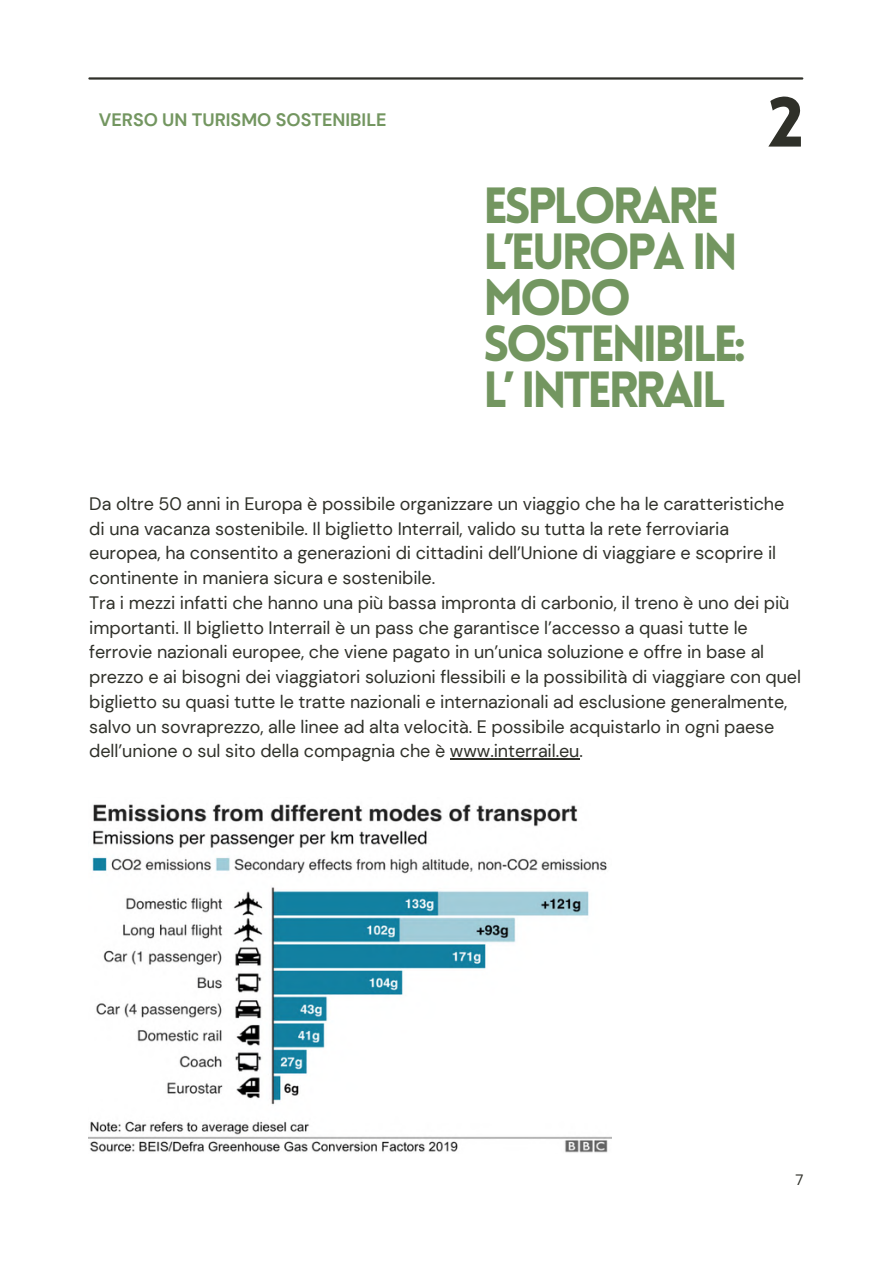
<style>
.page{position:relative;width:893px;height:1264px;background:#fff}
.page>*{position:absolute;margin:0;border:0;box-sizing:border-box;transform-origin:0 0}
.t1{font:900 69px "Lovelo";color:#2f3029}
.t2{font:900 49.65px/46.2px "Lovelo";letter-spacing:-.075em;color:#739660}
.t3{font:18px/24.8px "DM Sans";letter-spacing:-.005em;color:#2f3029}
.t4{font:700 18px "DM Sans";color:#739660}
.t5{font:15px "DM Sans";color:#2f3029}
</style>
<div class="page">
<hr style="left:89px;top:77px;width:713px;height:3px;background:#2f3029">
<img style="left:88px;top:804px;width:523px;height:348px">
<hr style="left:450px;top:758px;width:129px;height:1px;background:#2f3029">
<p class="t4" style="left:99px;top:108px;width:289px">VERSO UN TURISMO SOSTENIBILE</p>
<p class="t2" style="left:483px;top:187px;width:264px">ESPLORARE<br>L’EUROPA IN<br>MODO<br>SOSTENIBILE:</p>
<p class="t2" style="left:483px;top:372px;width:245px">L’ INTERRAIL</p>
<p class="t1" style="left:767px;top:95px;width:37px">2</p>
<p class="t3" style="left:89px;top:491px;width:696px">Da oltre 50 anni in Europa è possibile organizzare un viaggio che ha le caratteristiche di una vacanza sostenibile. Il biglietto Interrail, valido su tutta la rete ferroviaria europea, ha consentito a generazioni di cittadini dell’Unione di viaggiare e scoprire il continente in maniera sicura e sostenibile.</p>
<p class="t3" style="left:89px;top:590px;width:713px">Tra i mezzi infatti che hanno una più bassa impronta di carbonio, il treno è uno dei più importanti. Il biglietto Interrail è un pass che garantisce l’accesso a quasi tutte le ferrovie nazionali europee, che viene pagato in un’unica soluzione e offre in base al prezzo e ai bisogni dei viaggiatori soluzioni flessibili e la possibilità di viaggiare con quel biglietto su quasi tutte le tratte nazionali e internazionali ad esclusione generalmente, salvo un sovraprezzo, alle linee ad alta velocità. E possibile acquistarlo in ogni paese dell’unione o sul sito della compagnia che è www.interrail.eu.</p>
<p class="t5" style="left:795px;top:1170px;width:9px">7</p>
</div>
